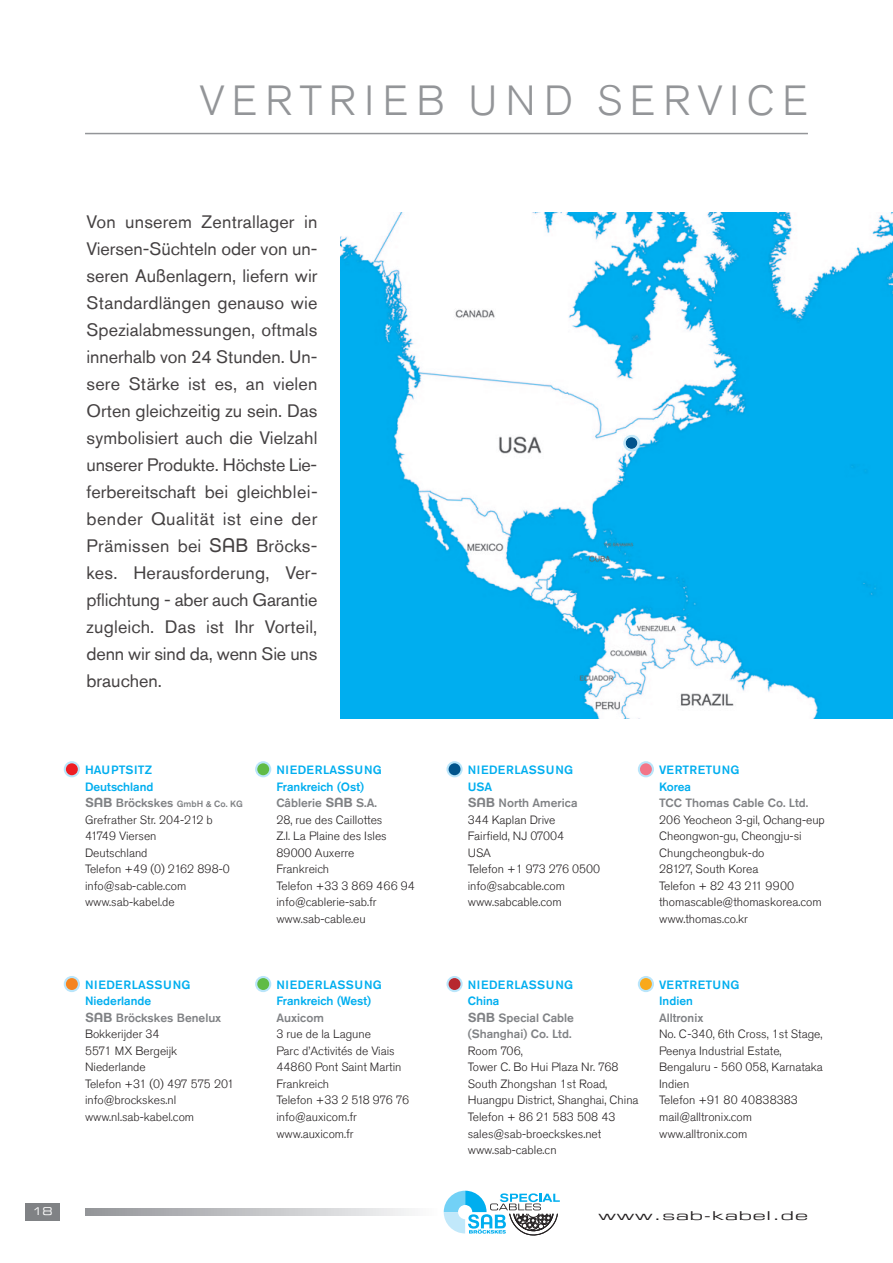
<style>
.page{position:relative;width:893px;height:1263px;background:#fff}
.page>*{position:absolute;margin:0;border:0;box-sizing:border-box;transform-origin:0 0}
.t1{font:300 42px "Akzidenz Grotesk Std";letter-spacing:.18em;color:#939598}
.t2{font:18px/27px "Akzidenz Grotesk Std";color:rgb(35 31 32/.85);text-align:justify}
.t3{font:300 12px "Akzidenz Grotesk Std";color:#231f20}
.t4{font:500 12px "Akzidenz Grotesk Std";color:#808285}
.t5{font:500 12px "Akzidenz Grotesk Std";letter-spacing:.015em;color:#00aeef}
.t6{font:500 12px "Akzidenz Grotesk Std";letter-spacing:.055em;color:#00aeef}
.t7{font:300 12px "Akzidenz Grotesk Std";letter-spacing:-.02em;color:#231f20}
.t8{font:12px "Eurostile Extended Two";letter-spacing:.05em;color:#231f20;scale:1.4 1}
.t9{font:10.5px "Eurostile Extended Two";color:#fff}
.t10{font:500 9px "Akzidenz Grotesk Std";color:#808285}
.s1{font-family:"SAB"}
.s2{font-family:"SA Bbold B";font-weight:400;font-size:12px}
.s3{font-size:12px}
.s4{font-family:"SA Bbold B";font-weight:400}
</style>
<div class="page">
<img style="left:340px;top:213px;width:553px;height:506px">
<div style="left:26px;top:1203px;width:34px;height:17px;background:#808285"></div>
<svg style="left:623px;top:435px;width:16px;height:16px"></svg>
<hr style="left:85px;top:133px;width:723px;height:1px;background:#939598">
<svg style="left:64px;top:761px;width:16px;height:16px"></svg>
<div style="left:66px;top:763px;width:12px;height:12px;background:#ee1d23;border-radius:50%"></div>
<svg style="left:255px;top:761px;width:16px;height:16px"></svg>
<div style="left:257px;top:763px;width:12px;height:12px;background:#60bb46;border-radius:50%"></div>
<svg style="left:446px;top:761px;width:17px;height:16px"></svg>
<div style="left:449px;top:763px;width:11px;height:12px;background:#00548c;border-radius:50%"></div>
<svg style="left:638px;top:761px;width:16px;height:16px"></svg>
<div style="left:640px;top:763px;width:12px;height:12px;background:#f27588;border-radius:50%"></div>
<svg style="left:64px;top:976px;width:16px;height:16px"></svg>
<div style="left:66px;top:978px;width:12px;height:12px;background:#f58420;border-radius:50%"></div>
<svg style="left:255px;top:976px;width:16px;height:16px"></svg>
<div style="left:257px;top:978px;width:12px;height:12px;background:#60bb46;border-radius:50%"></div>
<svg style="left:446px;top:976px;width:17px;height:16px"></svg>
<div style="left:449px;top:978px;width:11px;height:12px;background:#b7282e;border-radius:50%"></div>
<svg style="left:638px;top:976px;width:16px;height:16px"></svg>
<div style="left:640px;top:978px;width:12px;height:12px;background:#f9a91b;border-radius:50%"></div>
<svg style="left:444px;top:1191px;width:116px;height:45px"></svg>
<svg style="left:85px;top:1209px;width:327px;height:6px;background:#c2c3c6"></svg>
<p class="t1" style="left:200px;top:77px;width:610px">VERTRIEB UND SERVICE</p>
<p class="t9" style="left:32px;top:1204px;width:22px">18</p>
<p class="t2" style="left:87px;top:208px;width:233px">Von unserem Zentrallager in Vier sen-Süchteln oder von un&shy;seren Außenlagern, liefern wir Stan dardlängen ge nauso wie Spezialab mes sungen, oftmals innerhalb von 24 Stunden. Un&shy;sere Stärke ist es, an vielen Orten gleichzeitig zu sein. Das symbolisiert auch die Vielzahl unserer Produkte. Höchste Lie&shy;ferbereitschaft bei gleichblei&shy;bender Qualität ist eine der Prämissen bei <span class="s1">B</span> Bröcks - kes. Herausforderung, Ver&shy;pflichtung - aber auch Garantie zugleich. Das ist Ihr Vorteil, denn wir sind da, wenn Sie uns brauchen.</p>
<p class="t5" style="left:85px;top:763px;width:69px">HAUPTSITZ</p>
<p class="t5" style="left:85px;top:779px;width:70px">Deutschland</p>
<p class="t10" style="left:85px;top:799px;width:159px"><span class="s2">S</span> <span class="s3">Bröckskes</span> GmbH &amp; Co. KG</p>
<p class="t3" style="left:85px;top:813px;width:129px">Grefrather Str. 204-212 b</p>
<p class="t3" style="left:85px;top:829px;width:73px">41749 Viersen</p>
<p class="t3" style="left:85px;top:846px;width:64px">Deutschland</p>
<p class="t3" style="left:85px;top:862px;width:146px">Telefon +49 (0) 2162 898-0</p>
<p class="t3" style="left:85px;top:879px;width:103px">info@sab-cable.com</p>
<p class="t3" style="left:85px;top:895px;width:91px">www.sab-kabel.de</p>
<p class="t6" style="left:85px;top:977px;width:107px">NIEDERLASSUNG</p>
<p class="t5" style="left:85px;top:994px;width:68px">Niederlande</p>
<p class="t4" style="left:85px;top:1010px;width:138px"><span class="s4">S</span> Bröckskes Benelux</p>
<p class="t3" style="left:85px;top:1027px;width:76px">Bokkerijder 34</p>
<p class="t3" style="left:85px;top:1044px;width:94px">5571 MX Bergeijk</p>
<p class="t3" style="left:85px;top:1060px;width:62px">Niederlande</p>
<p class="t3" style="left:85px;top:1077px;width:151px">Telefon +31 (0) 497 575 201</p>
<p class="t3" style="left:85px;top:1093px;width:93px">info@brockskes.nl</p>
<p class="t3" style="left:85px;top:1110px;width:111px">www.nl.sab-kabel.com</p>
<p class="t6" style="left:276px;top:763px;width:107px">NIEDERLASSUNG</p>
<p class="t5" style="left:276px;top:779px;width:89px">Frankreich (Ost)</p>
<p class="t4" style="left:276px;top:796px;width:102px">Câblerie <span class="s4">S</span> S.A.</p>
<p class="t3" style="left:276px;top:813px;width:108px">28, rue des Caillottes</p>
<p class="t3" style="left:276px;top:829px;width:112px">Z.I. La Plaine des Isles</p>
<p class="t3" style="left:276px;top:846px;width:80px">89000 Auxerre</p>
<p class="t3" style="left:276px;top:862px;width:54px">Frankreich</p>
<p class="t3" style="left:276px;top:879px;width:140px">Telefon +33 3 869 466 94</p>
<p class="t3" style="left:276px;top:895px;width:102px">info@cablerie-sab.fr</p>
<p class="t3" style="left:276px;top:912px;width:91px">www.sab-cable.eu</p>
<p class="t6" style="left:276px;top:977px;width:107px">NIEDERLASSUNG</p>
<p class="t5" style="left:276px;top:994px;width:96px">Frankreich (West)</p>
<p class="t4" style="left:276px;top:1010px;width:49px">Auxicom</p>
<p class="t3" style="left:276px;top:1027px;width:96px">3 rue de la Lagune</p>
<p class="t3" style="left:276px;top:1044px;width:120px">Parc d’Activités de Viais</p>
<p class="t3" style="left:276px;top:1060px;width:127px">44860 Pont Saint Martin</p>
<p class="t3" style="left:276px;top:1077px;width:54px">Frankreich</p>
<p class="t7" style="left:276px;top:1093px;width:134px">Telefon +33 2 518 976 76</p>
<p class="t3" style="left:276px;top:1110px;width:82px">info@auxicom.fr</p>
<p class="t3" style="left:276px;top:1126px;width:79px">www.auxicom.fr</p>
<p class="t6" style="left:468px;top:763px;width:107px">NIEDERLASSUNG</p>
<p class="t5" style="left:468px;top:779px;width:26px">USA</p>
<p class="t4" style="left:468px;top:796px;width:112px"><span class="s4">S</span> North America</p>
<p class="t3" style="left:468px;top:813px;width:89px">344 Kaplan Drive</p>
<p class="t3" style="left:468px;top:829px;width:98px">Fairfield, NJ 07004</p>
<p class="t3" style="left:468px;top:846px;width:25px">USA</p>
<p class="t3" style="left:468px;top:862px;width:134px">Telefon +1 973 276 0500</p>
<p class="t3" style="left:468px;top:879px;width:99px">info@sabcable.com</p>
<p class="t3" style="left:468px;top:895px;width:96px">www.sabcable.com</p>
<p class="t5" style="left:659px;top:763px;width:82px">VERTRETUNG</p>
<p class="t5" style="left:659px;top:779px;width:34px">Korea</p>
<p class="t4" style="left:659px;top:796px;width:151px">TCC Thomas Cable Co. Ltd.</p>
<p class="t3" style="left:659px;top:813px;width:167px">206 Yeocheon 3-gil, Ochang-eup</p>
<p class="t3" style="left:659px;top:829px;width:144px">Cheongwon-gu, Cheongju-si</p>
<p class="t3" style="left:659px;top:846px;width:107px">Chungcheongbuk-do</p>
<p class="t3" style="left:659px;top:862px;width:101px">28127, South Korea</p>
<p class="t3" style="left:659px;top:879px;width:136px">Telefon + 82 43 211 9900</p>
<p class="t3" style="left:659px;top:895px;width:164px">thomascable@thomaskorea.com</p>
<p class="t3" style="left:659px;top:912px;width:90px">www.thomas.co.kr</p>
<p class="t6" style="left:468px;top:977px;width:107px">NIEDERLASSUNG</p>
<p class="t5" style="left:468px;top:994px;width:33px">China</p>
<p class="t4" style="left:468px;top:1010px;width:108px"><span class="s4">S</span> Special Cable</p>
<p class="t4" style="left:468px;top:1027px;width:105px">(Shanghai) Co. Ltd.</p>
<p class="t3" style="left:468px;top:1044px;width:57px">Room 706,</p>
<p class="t3" style="left:468px;top:1060px;width:152px">Tower C. Bo Hui Plaza Nr. 768</p>
<p class="t3" style="left:468px;top:1077px;width:141px">South Zhongshan 1st Road,</p>
<p class="t3" style="left:468px;top:1093px;width:172px">Huangpu District, Shanghai, China</p>
<p class="t3" style="left:468px;top:1110px;width:149px">Telefon + 86 21 583 508 43</p>
<p class="t3" style="left:468px;top:1126px;width:135px">sales@sab-broeckskes.net</p>
<p class="t3" style="left:468px;top:1143px;width:90px">www.sab-cable.cn</p>
<p class="t5" style="left:659px;top:977px;width:82px">VERTRETUNG</p>
<p class="t5" style="left:659px;top:994px;width:35px">Indien</p>
<p class="t4" style="left:659px;top:1010px;width:46px">Alltronix</p>
<p class="t3" style="left:659px;top:1027px;width:165px">No. C-340, 6th Cross, 1st Stage,</p>
<p class="t3" style="left:659px;top:1044px;width:124px">Peenya Industrial Estate,</p>
<p class="t3" style="left:659px;top:1060px;width:165px">Bengaluru - 560 058, Karnataka</p>
<p class="t3" style="left:659px;top:1077px;width:32px">Indien</p>
<p class="t3" style="left:659px;top:1093px;width:140px">Telefon +91 80 40838383</p>
<p class="t3" style="left:659px;top:1110px;width:94px">mail@alltronix.com</p>
<p class="t3" style="left:659px;top:1126px;width:90px">www.alltronix.com</p>
<p class="t8" style="left:598px;top:1207px;width:151px">www.sab-kabel.de</p>
</div>
